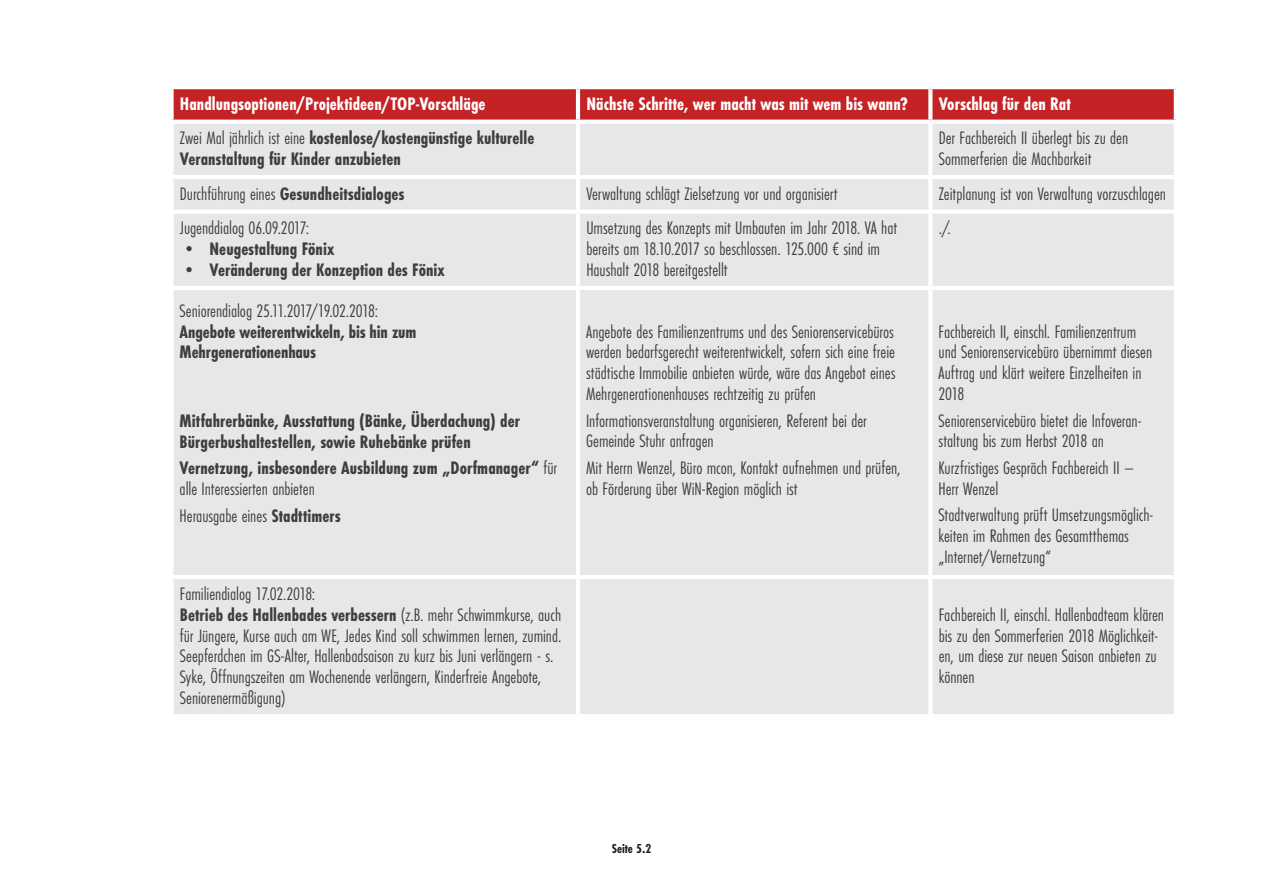
<style>
.page{position:relative;width:1263px;height:893px;background:#fff}
.page>*{position:absolute;margin:0;border:0;box-sizing:border-box;transform-origin:0 0}
.t1{font:18.75px/20.9px "Futura PT Cond";letter-spacing:-.005em;color:#3e3e3f}
.t2{font:700 18.75px/20.9px "Futura PT Cond";color:#3e3e3f}
.t3{font:700 18.75px "Futura PT Cond";color:#fff}
.t4{font:700 13.5px "Futura PT Cond";color:#231f20}
.s1{font-weight:400}
.s2{font-weight:700}
</style>
<div class="page">
<div style="left:174px;top:89px;width:1000px;height:31px;background:#c42225"></div>
<div style="left:174px;top:124px;width:402px;height:590px;background:#e6e7e9"></div>
<div style="left:580px;top:124px;width:594px;height:590px;background:#e6e7e9"></div>
<hr style="left:928px;top:124px;width:4px;height:51px;background:#fff">
<hr style="left:169px;top:175px;width:409px;height:4px;background:#fff">
<hr style="left:578px;top:175px;width:352px;height:4px;background:#fff">
<hr style="left:930px;top:175px;width:248px;height:4px;background:#fff">
<hr style="left:928px;top:179px;width:4px;height:31px;background:#fff">
<hr style="left:169px;top:210px;width:409px;height:4px;background:#fff">
<hr style="left:578px;top:210px;width:352px;height:4px;background:#fff">
<hr style="left:930px;top:210px;width:248px;height:4px;background:#fff">
<hr style="left:928px;top:214px;width:4px;height:72px;background:#fff">
<hr style="left:169px;top:286px;width:409px;height:4px;background:#fff">
<hr style="left:578px;top:286px;width:352px;height:4px;background:#fff">
<hr style="left:930px;top:286px;width:248px;height:4px;background:#fff">
<hr style="left:928px;top:290px;width:4px;height:285px;background:#fff">
<hr style="left:169px;top:575px;width:409px;height:4px;background:#fff">
<hr style="left:578px;top:575px;width:352px;height:4px;background:#fff">
<hr style="left:930px;top:575px;width:248px;height:4px;background:#fff">
<hr style="left:928px;top:579px;width:4px;height:135px;background:#fff">
<hr style="left:576px;top:89px;width:4px;height:31px;background:#fff">
<svg style="left:928px;top:89px;width:4px;height:31px"></svg>
<p class="t3" style="left:180px;top:93px;width:307px">Handlungsoptionen/Projektideen/TOP-Vorschläge</p>
<p class="t3" style="left:586px;top:93px;width:323px">Nächste Schritte, wer macht was mit wem bis wann?</p>
<p class="t3" style="left:939px;top:93px;width:133px">Vorschlag für den Rat</p>
<p class="t2" style="left:180px;top:128px;width:356px"><span class="s1">Zwei Mal jährlich ist eine</span> kostenlose/kostengünstige kulturelle<br>Veranstaltung für Kinder anzubieten</p>
<p class="t1" style="left:939px;top:128px;width:191px">Der Fachbereich II überlegt bis zu den<br>Sommerferien die Machbarkeit</p>
<p class="t2" style="left:180px;top:183px;width:226px"><span class="s1">Durchführung eines</span> Gesundheitsdialoges</p>
<p class="t1" style="left:586px;top:183px;width:253px">Verwaltung schlägt Zielsetzung vor und organisiert</p>
<p class="t1" style="left:939px;top:183px;width:229px">Zeitplanung ist von Verwaltung vorzuschlagen</p>
<p class="t1" style="left:180px;top:218px;width:131px">Jugenddialog 06.09.2017:</p>
<p class="t2" style="left:180px;top:239px;width:156px">• Neugestaltung Fönix</p>
<p class="t2" style="left:180px;top:259px;width:266px">• Veränderung der Konzeption des Fönix</p>
<p class="t1" style="left:586px;top:218px;width:312px">Umsetzung des Konzepts mit Umbauten im Jahr 2018. VA hat bereits am 18.10.2017 so beschlossen. 125.000 € sind im<br>Haushalt 2018 bereitgestellt</p>
<p class="t1" style="left:939px;top:218px;width:13px">./.</p>
<p class="t1" style="left:180px;top:300px;width:200px">Seniorendialog 25.11.2017/19.02.2018:</p>
<p class="t2" style="left:180px;top:321px;width:238px">Angebote weiterentwickeln, bis hin zum<br>Mehrgenerationenhaus</p>
<p class="t2" style="left:180px;top:410px;width:342px">Mitfahrerbänke, Ausstattung (Bänke, Überdachung) der<br>Bürgerbushaltestellen, sowie Ruhebänke prüfen</p>
<p class="t2" style="left:180px;top:457px;width:379px">Vernetzung, insbesondere Ausbildung zum „Dorfmanager“ <span class="s1">für alle Interessierten anbieten</span></p>
<p class="t1" style="left:180px;top:505px;width:162px">Herausgabe eines <span class="s2">Stadttimers</span></p>
<p class="t1" style="left:180px;top:583px;width:383px">Familiendialog 17.02.2018:<br><span class="s2">Betrieb des Hallenbades verbessern</span> (z.B. mehr Schwimmkurse, auch für Jüngere, Kurse auch am WE, Jedes Kind soll schwimmen lernen, zumind.<br>Seepferdchen im GS-Alter, Hallenbadsaison zu kurz bis Juni verlängern - s.<br>Syke, Öffnungszeiten am Wochenende verlängern, Kinderfreie Angebote, Seniorenermäßigung)</p>
<p class="t1" style="left:586px;top:321px;width:311px;text-align:justify">Angebote des Familienzentrums und des Seniorenservicebüros werden bedarfsgerecht weiterentwickelt, sofern sich eine freie städtische Immobilie anbieten würde, wäre das Angebot eines Mehrgenerationenhauses rechtzeitig zu prüfen</p>
<p class="t1" style="left:586px;top:410px;width:282px">Informationsveranstaltung organisieren, Referent bei der<br>Gemeinde Stuhr anfragen</p>
<p class="t1" style="left:586px;top:457px;width:316px">Mit Herrn Wenzel, Büro mcon, Kontakt aufnehmen und prüfen, ob Förderung über WiN-Region möglich ist</p>
<p class="t1" style="left:938px;top:321px;width:215px">Fachbereich II, einschl. Familienzentrum und Seniorenservicebüro übernimmt diesen Auftrag und klärt weitere Einzelheiten in 2018</p>
<p class="t1" style="left:938px;top:410px;width:205px">Seniorenservicebüro bietet die Infoveran&shy;staltung bis zum Herbst 2018 an</p>
<p class="t1" style="left:938px;top:457px;width:198px">Kurzfristiges Gespräch Fachbereich II –<br>Herr Wenzel</p>
<p class="t1" style="left:938px;top:504px;width:217px">Stadtverwaltung prüft Umsetzungsmöglich&shy;keiten im Rahmen des Gesamtthemas „Internet/Vernetzung“</p>
<p class="t1" style="left:939px;top:604px;width:227px">Fachbereich II, einschl. Hallenbadteam klären bis zu den Sommerferien 2018 Möglichkeit&shy;en, um diese zur neuen Saison anbieten zu können</p>
<p class="t4" style="left:612px;top:841px;width:41px">Seite 5.2</p>
</div>
